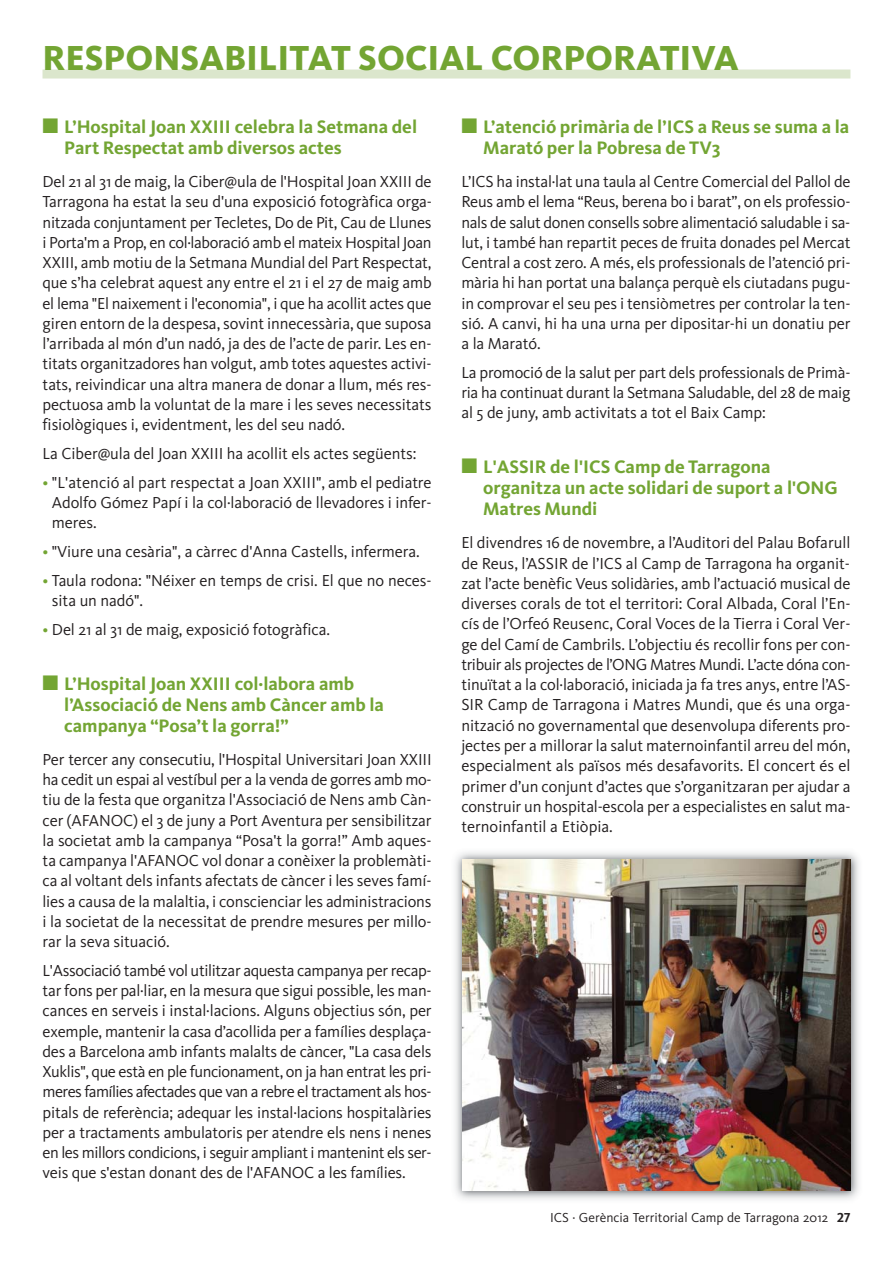
<style>
.page{position:relative;width:893px;height:1263px;background:#fff}
.page>*{position:absolute;margin:0;border:0;box-sizing:border-box;transform-origin:0 0}
.t1{font:800 36px "Kievit";color:#73a533}
.t2{font:700 18.75px/21px "Kievit";color:#73a533}
.t3{font:16.5px/20.2px "Kievit";letter-spacing:-.005em;color:#231f20;text-align:justify}
.t4{font:13.5px "Kievit";letter-spacing:.005em;color:#231f20}
.s1{color:#73a533}
.s2{font-family:"Kievit Bold SC"}
</style>
<div class="page">
<div style="left:43px;top:70px;width:807px;height:9px;background:#dbe6cc"></div>
<img style="left:455px;top:852px;width:404px;height:348px">
<img style="left:462px;top:859px;width:388px;height:332px">
<h1 class="t1" style="left:43px;top:44px;width:698px">RESPONSABILITAT SOCIAL CORPORATIVA</h1>
<p class="t2" style="left:64px;top:118px;width:354px;text-indent:-22px">■ L’Hospital Joan XXIII celebra la Setmana del<br>Part Respectat amb diversos actes</p>
<p class="t3" style="left:43px;top:173px;width:391px">Del 21 al 31 de maig, la Ciber@ula de l'Hospital Joan XXIII de Tarragona ha estat la seu d'una exposició fotogràfica orga&shy;nitzada conjuntament per Tecletes, Do de Pit, Cau de Llunes i Porta'm a Prop, en col·laboració amb el mateix Hospital Joan XXIII, amb motiu de la Setmana Mundial del Part Respectat, que s’ha celebrat aquest any entre el 21 i el 27 de maig amb el lema "El naixement i l'economia", i que ha acollit actes que giren entorn de la despesa, sovint innecessària, que suposa l’arribada al món d’un nadó, ja des de l’acte de parir. Les en&shy;titats organitzadores han volgut, amb totes aquestes activi&shy;tats, reivindicar una altra manera de donar a llum, més res&shy;pectuosa amb la voluntat de la mare i les seves necessitats fisiològiques i, evidentment, les del seu nadó.</p>
<p class="t3" style="left:43px;top:445px;width:375px">La Ciber@ula del Joan XXIII ha acollit els actes següents:</p>
<p class="t3" style="left:52px;top:474px;width:381px;text-indent:-9px"><span class="s1">•</span> "L'atenció al part respectat a Joan XXIII", amb el pediatre Adolfo Gómez Papí i la col·laboració de llevadores i infer&shy;meres.</p>
<p class="t3" style="left:43px;top:543px;width:379px"><span class="s1">•</span> "Viure una cesària", a càrrec d'Anna Castells, infermera.</p>
<p class="t3" style="left:52px;top:572px;width:381px;text-indent:-9px"><span class="s1">•</span> Taula rodona: "Néixer en temps de crisi. El que no neces&shy;sita un nadó".</p>
<p class="t3" style="left:43px;top:621px;width:289px"><span class="s1">•</span> Del 21 al 31 de maig, exposició fotogràfica.</p>
<p class="t2" style="left:64px;top:675px;width:321px;text-indent:-22px">■ L’Hospital Joan XXIII col·labora amb l’Associació de Nens amb Càncer amb la campanya “Posa’t la gorra!”</p>
<p class="t3" style="left:43px;top:751px;width:391px">Per tercer any consecutiu, l'Hospital Universitari Joan XXIII ha cedit un espai al vestíbul per a la venda de gorres amb mo&shy;tiu de la festa que organitza l'Associació de Nens amb Càn&shy;cer (AFANOC) el 3 de juny a Port Aventura per sensibilitzar la societat amb la campanya “Posa't la gorra!” Amb aques&shy;ta campanya l'AFANOC vol donar a conèixer la problemàti&shy;ca al voltant dels infants afectats de càncer i les seves famí&shy;lies a causa de la malaltia, i conscienciar les administracions i la societat de la necessitat de prendre mesures per millo&shy;rar la seva situació.</p>
<p class="t3" style="left:43px;top:962px;width:391px">L'Associació també vol utilitzar aquesta campanya per recap&shy;tar fons per pal·liar, en la mesura que sigui possible, les man&shy;cances en serveis i instal·lacions. Alguns objectius són, per exemple, mantenir la casa d’acollida per a famílies desplaça&shy;des a Barcelona amb infants malalts de càncer, "La casa dels Xuklis", que està en ple funcionament, on ja han entrat les pri&shy;meres famílies afectades que van a rebre el tractament als hos&shy;pitals de referència; adequar les instal·lacions hospitalàries per a tractaments ambulatoris per atendre els nens i nenes en les millors condicions, i seguir ampliant i mantenint els ser&shy;veis que s'estan donant des de l'AFANOC a les famílies.</p>
<p class="t2" style="left:483px;top:118px;width:368px;text-indent:-22px">■ L’atenció primària de l’ICS a Reus se suma a la<br>Marató per la Pobresa de TV3</p>
<p class="t3" style="left:461px;top:173px;width:391px">L’ICS ha instal·lat una taula al Centre Comercial del Pallol de Reus amb el lema “Reus, berena bo i barat”, on els professio&shy;nals de salut donen consells sobre alimentació saludable i sa&shy;lut, i també han repartit peces de fruita donades pel Mercat Central a cost zero. A més, els professionals de l’atenció pri&shy;mària hi han portat una balança perquè els ciutadans pugu&shy;in comprovar el seu pes i tensiòmetres per controlar la ten&shy;sió. A canvi, hi ha una urna per dipositar-hi un donatiu per a la Marató.</p>
<p class="t3" style="left:461px;top:364px;width:391px">La promoció de la salut per part dels professionals de Primà&shy;ria ha continuat durant la Setmana Saludable, del 28 de maig al 5 de juny, amb activitats a tot el Baix Camp:</p>
<p class="t2" style="left:483px;top:458px;width:356px;text-indent:-22px">■ L'ASSIR de l'ICS Camp de Tarragona organitza un acte solidari de suport a l'ONG<br>Matres Mundi</p>
<p class="t3" style="left:461px;top:534px;width:391px">El divendres 16 de novembre, a l’Auditori del Palau Bofarull de Reus, l’ASSIR de l’ICS al Camp de Tarragona ha organit&shy;zat l’acte benèfic Veus solidàries, amb l’actuació musical de diverses corals de tot el territori: Coral Albada, Coral l’En&shy;cís de l’Orfeó Reusenc, Coral Voces de la Tierra i Coral Ver&shy;ge del Camí de Cambrils. L’objectiu és recollir fons per con&shy;tribuir als projectes de l’ONG Matres Mundi. L’acte dóna con&shy;tinuïtat a la col·laboració, iniciada ja fa tres anys, entre l’AS-SIR Camp de Tarragona i Matres Mundi, que és una orga&shy;nització no governamental que desenvolupa diferents pro&shy;jectes per a millorar la salut maternoinfantil arreu del món, especialment als països més desafavorits. El concert és el primer d’un conjunt d’actes que s’organitzaran per ajudar a construir un hospital-escola per a especialistes en salut ma&shy;ternoinfantil a Etiòpia.</p>
<p class="t4" style="left:550px;top:1212px;width:302px">ICS · Gerència Territorial Camp de Tarragona 2012 <span class="s2">27</span></p>
</div>
